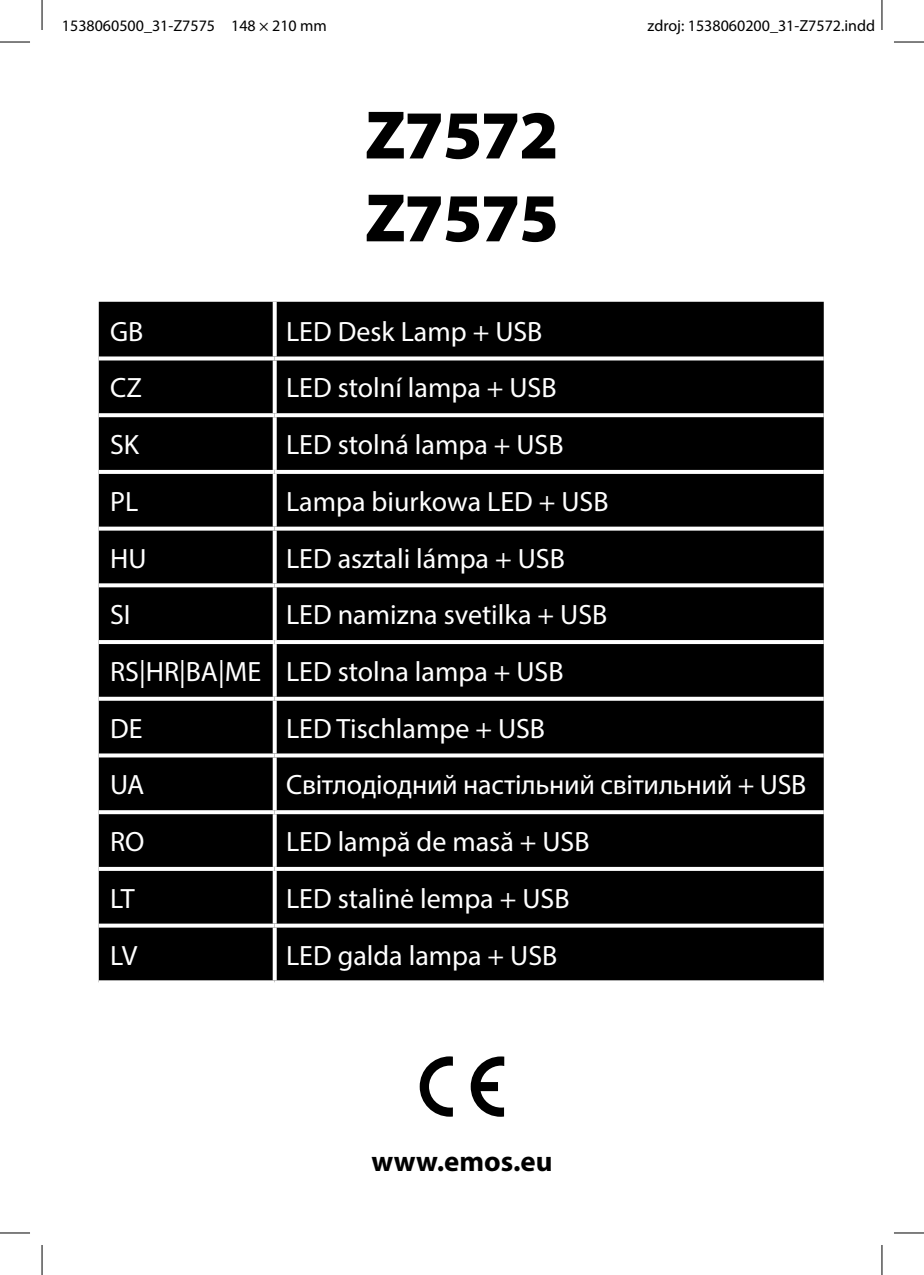
<style>
.page{position:relative;width:924px;height:1275px;background:#fff}
.page>*{position:absolute;margin:0;border:0;box-sizing:border-box;transform-origin:0 0}
.t1{font:900 69px/82.8px "Myriad Pro";letter-spacing:-.02em;color:#000}
.t2{font:700 28.8px "Myriad Pro";color:#000}
.t3{font:28px/56.6px "Myriad Pro";color:#fff}
.t4{font:16px "Myriad Pro";color:#000}
</style>
<div class="page">
<div style="left:99px;top:302px;width:724px;height:678px;background:#000"></div>
<svg style="left:272px;top:302px;width:4px;height:54px"></svg>
<svg style="left:99px;top:356px;width:175px;height:4px"></svg>
<svg style="left:274px;top:356px;width:549px;height:4px"></svg>
<svg style="left:272px;top:360px;width:4px;height:53px"></svg>
<svg style="left:99px;top:413px;width:175px;height:4px"></svg>
<svg style="left:274px;top:413px;width:549px;height:4px"></svg>
<svg style="left:272px;top:417px;width:4px;height:53px"></svg>
<svg style="left:99px;top:470px;width:175px;height:4px"></svg>
<svg style="left:274px;top:470px;width:549px;height:4px"></svg>
<svg style="left:272px;top:474px;width:4px;height:52px"></svg>
<svg style="left:99px;top:526px;width:175px;height:4px"></svg>
<svg style="left:274px;top:526px;width:549px;height:4px"></svg>
<svg style="left:272px;top:530px;width:4px;height:53px"></svg>
<svg style="left:99px;top:583px;width:175px;height:4px"></svg>
<svg style="left:274px;top:583px;width:549px;height:4px"></svg>
<svg style="left:272px;top:587px;width:4px;height:53px"></svg>
<svg style="left:99px;top:640px;width:175px;height:4px"></svg>
<svg style="left:274px;top:640px;width:549px;height:4px"></svg>
<svg style="left:272px;top:644px;width:4px;height:53px"></svg>
<svg style="left:99px;top:697px;width:175px;height:4px"></svg>
<svg style="left:274px;top:697px;width:549px;height:4px"></svg>
<svg style="left:272px;top:701px;width:4px;height:52px"></svg>
<svg style="left:99px;top:753px;width:175px;height:4px"></svg>
<svg style="left:274px;top:753px;width:549px;height:4px"></svg>
<svg style="left:272px;top:757px;width:4px;height:53px"></svg>
<svg style="left:99px;top:810px;width:175px;height:4px"></svg>
<svg style="left:274px;top:810px;width:549px;height:4px"></svg>
<svg style="left:272px;top:814px;width:4px;height:53px"></svg>
<svg style="left:99px;top:867px;width:175px;height:4px"></svg>
<svg style="left:274px;top:867px;width:549px;height:4px"></svg>
<svg style="left:272px;top:871px;width:4px;height:52px"></svg>
<svg style="left:99px;top:923px;width:175px;height:4px"></svg>
<svg style="left:274px;top:923px;width:549px;height:4px"></svg>
<svg style="left:272px;top:927px;width:4px;height:53px"></svg>
<svg style="left:99px;top:980px;width:175px;height:1px"></svg>
<svg style="left:274px;top:980px;width:549px;height:3px"></svg>
<svg style="left:419px;top:1056px;width:85px;height:60px"></svg>
<hr style="left:0;top:42px;width:30px;height:1px;background:#000">
<hr style="left:893px;top:42px;width:30px;height:1px;background:#000">
<hr style="left:0;top:1232px;width:30px;height:1px;background:#000">
<hr style="left:893px;top:1232px;width:30px;height:1px;background:#000">
<hr style="left:42px;top:0;width:1px;height:30px;background:#000">
<hr style="left:42px;top:1245px;width:1px;height:30px;background:#000">
<hr style="left:881px;top:0;width:1px;height:30px;background:#000">
<hr style="left:881px;top:1245px;width:1px;height:30px;background:#000">
<p class="t4" style="left:62px;top:16px;width:266px">1538060500_31-Z7575 148 × 210 mm</p>
<p class="t4" style="left:647px;top:16px;width:229px">zdroj: 1538060200_31-Z7572.indd</p>
<h1 class="t1" style="left:365px;top:91px;width:195px">Z7572<br>Z7575</h1>
<p class="t3" style="left:110px;top:302px;width:35px">GB</p>
<p class="t3" style="left:286px;top:302px;width:258px">LED Desk Lamp + USB</p>
<p class="t3" style="left:110px;top:359px;width:33px">CZ</p>
<p class="t3" style="left:286px;top:359px;width:272px">LED stolní lampa + USB</p>
<p class="t3" style="left:110px;top:416px;width:30px">SK</p>
<p class="t3" style="left:286px;top:416px;width:279px">LED stolná lampa + USB</p>
<p class="t3" style="left:110px;top:472px;width:30px">PL</p>
<p class="t3" style="left:286px;top:472px;width:324px">Lampa biurkowa LED + USB</p>
<p class="t3" style="left:110px;top:529px;width:38px">HU</p>
<p class="t3" style="left:286px;top:529px;width:280px">LED asztali lámpa + USB</p>
<p class="t3" style="left:110px;top:586px;width:22px">SI</p>
<p class="t3" style="left:110px;top:586px;width:498px;text-indent:176px">LED namizna svetilka + USB<br>RS|HR|BA|ME LED stolna lampa + USB<br>DE</p>
<p class="t3" style="left:286px;top:699px;width:260px">LED Tischlampe + USB</p>
<p class="t3" style="left:110px;top:756px;width:36px">UA</p>
<p class="t3" style="left:286px;top:756px;width:521px">Світлодіодний настільний світильний + USB</p>
<p class="t3" style="left:110px;top:813px;width:36px">RO</p>
<p class="t3" style="left:286px;top:813px;width:305px">LED lampă de masă + USB</p>
<p class="t3" style="left:110px;top:869px;width:26px">LT</p>
<p class="t3" style="left:286px;top:869px;width:285px">LED stalinė lempa + USB</p>
<p class="t3" style="left:110px;top:926px;width:29px">LV</p>
<p class="t3" style="left:286px;top:926px;width:273px">LED galda lampa + USB</p>
<p class="t2" style="left:371px;top:1142px;width:182px">www.emos.eu</p>
</div>
